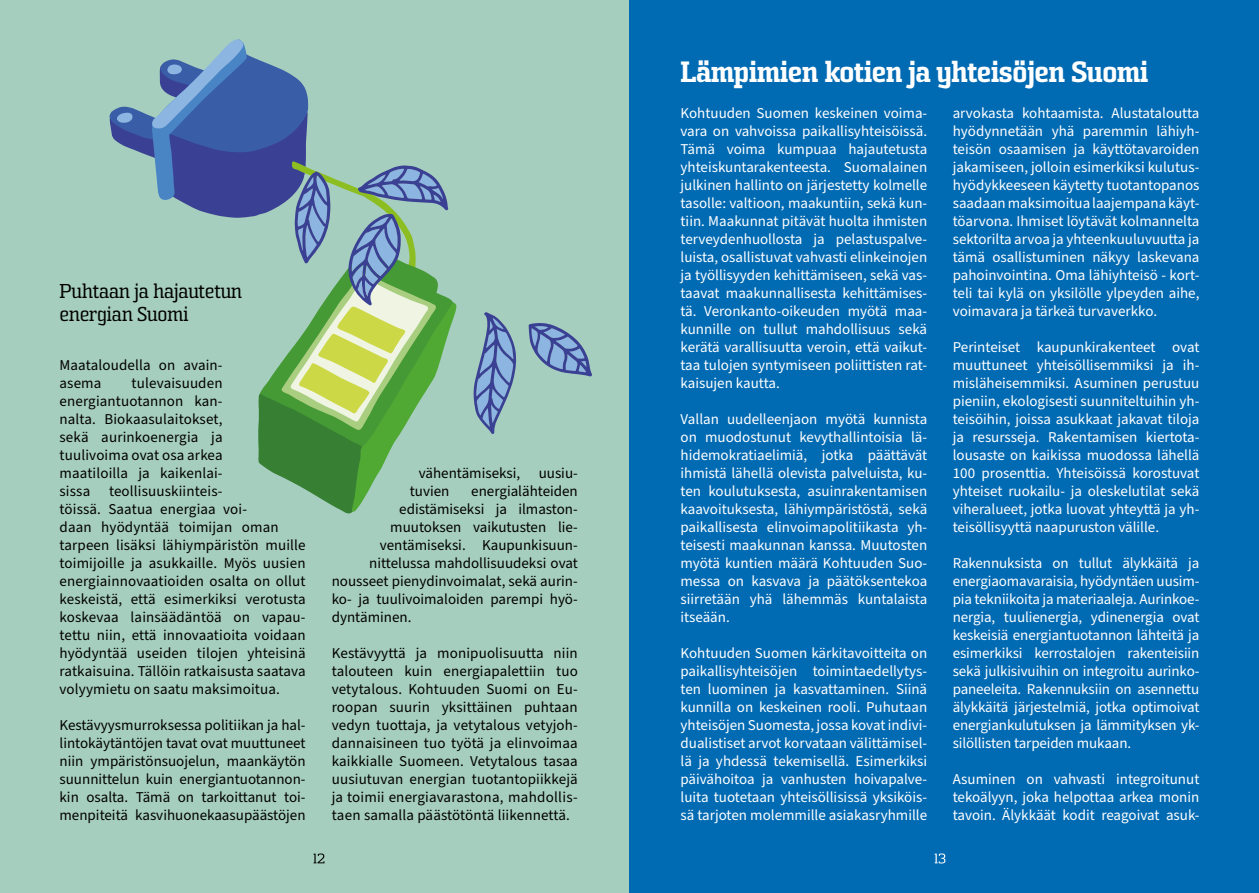
<style>
.page{position:relative;width:1259px;height:893px;background:#fff}
.page>*{position:absolute;margin:0;border:0;box-sizing:border-box;transform-origin:0 0}
.Pääotsikko_valkoinen{font:900 28.5px "Sommet Slab";color:#fff}
.Alaotsikko{font:19.5px/23.4px "Sommet Slab";color:#000}
.Peruskpl__leipis__valkoinen{font:15px/18px "Source Sans Pro";color:#fff;text-align:justify}
.t1{font:15px/18px "Source Sans Pro";letter-spacing:.01em;color:#000}
</style>
<div class="page">
<div style="left:0;top:0;width:629px;height:893px;background:#a6cebe"></div>
<div style="left:629px;top:0;width:630px;height:893px;background:#006ab3"></div>
<svg style="left:528px;top:323px;width:64px;height:54px"></svg>
<svg style="left:473px;top:312px;width:44px;height:122px"></svg>
<svg style="left:109px;top:39px;width:347px;height:475px"></svg>
<svg style="left:934px;top:853px;width:11px;height:10px"></svg>
<svg style="left:313px;top:853px;width:11px;height:10px"></svg>
<p class="Alaotsikko" style="left:60px;top:280px;width:184px">Puhtaan ja hajautetun energian Suomi</p>
<p class="t1" style="left:60px;top:356px;width:164px">Maataloudella on avain&shy;asema</p>
<p class="t1" style="left:60px;top:374px;width:248px;text-indent:72px">tulevaisuuden energiantuotannon kan-<br>nalta. Biokaasulaitokset,<br>sekä aurinkoenergia ja<br>tuulivoima ovat osa arkea<br>maatiloilla ja kaikenlai-<br>sissa teollisuuskiinteis-<br>töissä. Saatua energiaa voi-<br>daan hyödyntää toimijan oman tarpeen lisäksi lähiympäristön muille toimijoille ja asukkaille. Myös uusien energiainnovaatioiden osalta on ollut keskeistä, että esimerkiksi verotusta koskevaa lainsäädäntöä on vapau&shy;tettu niin, että innovaatioita voidaan hyödyntää useiden tilojen yhteisinä ratkaisuina. Tällöin ratkaisusta saatava volyymietu on saatu maksimoitua.</p>
<p class="t1" style="left:60px;top:716px;width:248px;text-align:justify">Kestävyysmurroksessa politiikan ja hal&shy;lintokäytäntöjen tavat ovat muuttuneet niin ympäristönsuojelun, maankäytön suunnittelun kuin energiantuotannon&shy;kin osalta. Tämä on tarkoittanut toi&shy;menpiteitä kasvihuonekaasupäästöjen</p>
<p class="t1" style="left:410px;top:464px;width:170px;text-indent:9px">vähentämiseksi, uusiu&shy;tuvien</p>
<p class="t1" style="left:471px;top:482px;width:108px">energialähteiden</p>
<p class="t1" style="left:399px;top:500px;width:180px">edistämiseksi ja ilmaston-</p>
<p class="t1" style="left:390px;top:518px;width:189px">muutoksen vaikutusten lie-</p>
<p class="t1" style="left:380px;top:536px;width:200px">ventämiseksi. Kaupunkisuun-</p>
<p class="t1" style="left:369px;top:554px;width:210px">nittelussa mahdollisuudeksi ovat</p>
<p class="t1" style="left:332px;top:572px;width:248px">nousseet pienydinvoimalat, sekä aurin-</p>
<p class="t1" style="left:332px;top:590px;width:248px">ko- ja tuulivoimaloiden parempi hyö-</p>
<p class="t1" style="left:332px;top:608px;width:81px">dyntäminen.</p>
<p class="t1" style="left:332px;top:644px;width:248px;text-align:justify">Kestävyyttä ja monipuolisuutta niin talouteen kuin energiapalettiin tuo vetytalous. Kohtuuden Suomi on Eu&shy;roopan suurin yksittäinen puhtaan vedyn tuottaja, ja vetytalous vetyjoh&shy;dannaisineen tuo työtä ja elinvoimaa kaikkialle Suomeen. Vetytalous tasaa uusiutuvan energian tuotantopiikkejä ja toimii energiavarastona, mahdollis&shy;taen samalla päästötöntä liikennettä.</p>
<p class="Pääotsikko_valkoinen" style="left:680px;top:53px;width:469px">Lämpimien kotien ja yhteisöjen Suomi</p>
<p class="Peruskpl__leipis__valkoinen" style="left:680px;top:104px;width:248px">Kohtuuden Suomen keskeinen voima&shy;vara on vahvoissa paikallisyhteisöissä.<br>Tämä voima kumpuaa hajautetusta yhteiskuntarakenteesta. Suomalainen julkinen hallinto on järjestetty kolmelle tasolle: valtioon, maakuntiin, sekä kun&shy;tiin. Maakunnat pitävät huolta ihmisten terveydenhuollosta ja pelastuspalve&shy;luista, osallistuvat vahvasti elinkeinojen ja työllisyyden kehittämiseen, sekä vas&shy;taavat maakunnallisesta kehittämises&shy;tä. Veronkanto-oikeuden myötä maa&shy;kunnille on tullut mahdollisuus sekä kerätä varallisuutta veroin, että vaikut&shy;taa tulojen syntymiseen poliittisten rat&shy;kaisujen kautta.</p>
<p class="Peruskpl__leipis__valkoinen" style="left:680px;top:410px;width:248px">Vallan uudelleenjaon myötä kunnista on muodostunut kevythallintoisia lä&shy;hidemokratiaelimiä, jotka päättävät ihmistä lähellä olevista palveluista, ku&shy;ten koulutuksesta, asuinrakentamisen kaavoituksesta, lähiympäristöstä, sekä paikallisesta elinvoimapolitiikasta yh&shy;teisesti maakunnan kanssa. Muutosten myötä kuntien määrä Kohtuuden Suo&shy;messa on kasvava ja päätöksentekoa siirretään yhä lähemmäs kuntalaista itseään.</p>
<p class="Peruskpl__leipis__valkoinen" style="left:680px;top:644px;width:248px">Kohtuuden Suomen kärkitavoitteita on paikallisyhteisöjen toimintaedellytys&shy;ten luominen ja kasvattaminen. Siinä kunnilla on keskeinen rooli. Puhutaan yhteisöjen Suomesta, jossa kovat indivi&shy;dualistiset arvot korvataan välittämisel&shy;lä ja yhdessä tekemisellä. Esimerkiksi päivähoitoa ja vanhusten hoivapalve&shy;luita tuotetaan yhteisöllisissä yksiköis&shy;sä tarjoten molemmille asiakasryhmille</p>
<p class="Peruskpl__leipis__valkoinen" style="left:952px;top:104px;width:248px">arvokasta kohtaamista. Alustataloutta hyödynnetään yhä paremmin lähiyh&shy;teisön osaamisen ja käyttötavaroiden jakamiseen, jolloin esimerkiksi kulutus&shy;hyödykkeeseen käytetty tuotantopanos saadaan maksimoitua laajempana käyt&shy;töarvona. Ihmiset löytävät kolmannelta sektorilta arvoa ja yhteenkuuluvuutta ja tämä osallistuminen näkyy laskevana pahoinvointina. Oma lähiyhteisö - kort&shy;teli tai kylä on yksilölle ylpeyden aihe, voimavara ja tärkeä turvaverkko.</p>
<p class="Peruskpl__leipis__valkoinen" style="left:952px;top:338px;width:248px">Perinteiset kaupunkirakenteet ovat muuttuneet yhteisöllisemmiksi ja ih&shy;misläheisemmiksi. Asuminen perustuu pieniin, ekologisesti suunniteltuihin yh&shy;teisöihin, joissa asukkaat jakavat tiloja ja resursseja. Rakentamisen kiertota&shy;lousaste on kaikissa muodossa lähellä 100 prosenttia. Yhteisöissä korostuvat yhteiset ruokailu- ja oleskelutilat sekä viheralueet, jotka luovat yhteyttä ja yh&shy;teisöllisyyttä naapuruston välille.</p>
<p class="Peruskpl__leipis__valkoinen" style="left:952px;top:554px;width:248px">Rakennuksista on tullut älykkäitä ja energiaomavaraisia, hyödyntäen uusim&shy;pia tekniikoita ja materiaaleja. Aurinkoe&shy;nergia, tuulienergia, ydinenergia ovat keskeisiä energiantuotannon lähteitä ja esimerkiksi kerrostalojen rakenteisiin sekä julkisivuihin on integroitu aurinko&shy;paneeleita. Rakennuksiin on asennettu älykkäitä järjestelmiä, jotka optimoivat energiankulutuksen ja lämmityksen yk&shy;silöllisten tarpeiden mukaan.</p>
<p class="Peruskpl__leipis__valkoinen" style="left:952px;top:770px;width:248px">Asuminen on vahvasti integroitunut tekoälyyn, joka helpottaa arkea monin tavoin. Älykkäät kodit reagoivat asuk-</p>
</div>
